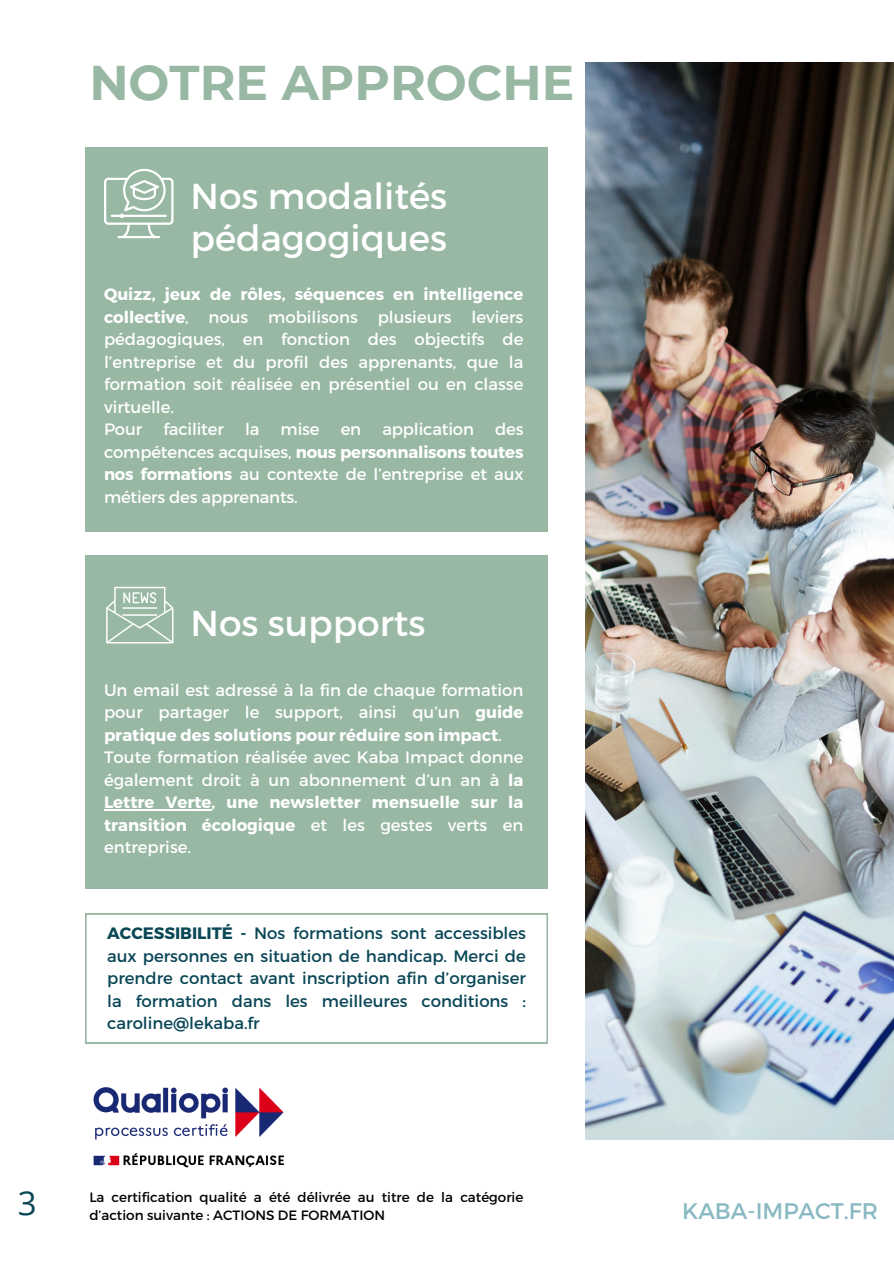
<style>
.page{position:relative;width:894px;height:1264px;background:#fff}
.page>*{position:absolute;margin:0;border:0;box-sizing:border-box;transform-origin:0 0}
.t1{font:700 48.6px "Montserrat";color:#98b8a4}
.t2{font:36px/41.7px "Montserrat";color:#fff}
.t3{font:33px "Open Sans";color:#094656}
.t4{font:22.5px "Montserrat";color:#89b9c2}
.t5{font:16.5px/22.5px "Montserrat";color:#fff}
.t6{font:16.5px/22.5px "Montserrat";color:#094656;text-align:justify}
.t7{font:13.5px/18px "Montserrat";color:#000}
.s1{font-weight:700}
</style>
<div class="page">
<img style="left:585px;top:62px;width:307px;height:1077px">
<div style="left:85px;top:148px;width:462px;height:384px;background:#98b8a4"></div>
<div style="left:85px;top:555px;width:462px;height:334px;background:#98b8a4"></div>
<svg style="left:104px;top:169px;width:69px;height:69px"></svg>
<svg style="left:106px;top:587px;width:67px;height:56px"></svg>
<hr style="left:104px;top:809px;width:107px;height:1px;background:#fff">
<svg style="left:85px;top:913px;width:462px;height:130px"></svg>
<img style="left:93px;top:1087px;width:192px;height:81px">
<p class="t1" style="left:89px;top:53px;width:486px">NOTRE APPROCHE</p>
<p class="t2" style="left:190px;top:173px;width:258px">Nos modalités pédagogiques</p>
<h1 class="t5" style="left:104px;top:282px;width:421px"><span class="s1">Quizz, jeux de rôles, séquences en intelligence collective</span>, nous mobilisons plusieurs leviers pédagogiques, en fonction des objectifs de l’entreprise et du profil des apprenants, que la formation soit réalisée en présentiel ou en classe virtuelle.<br>Pour</h1>
<h1 class="t5" style="left:163px;top:417px;width:62px">faciliter</h1>
<h1 class="t5" style="left:245px;top:417px;width:16px">la</h1>
<h1 class="t5" style="left:280px;top:417px;width:40px">mise</h1>
<h1 class="t5" style="left:340px;top:417px;width:22px">en</h1>
<h1 class="t5" style="left:382px;top:417px;width:93px">application</h1>
<h1 class="t5" style="left:104px;top:417px;width:421px;text-align:justify;text-indent:391px">des compétences acquises, <span class="s1">nous personnalisons toutes nos formations</span> au contexte de l’entreprise et aux métiers des apprenants.</h1>
<h4 class="t2" style="left:190px;top:600px;width:236px">Nos supports</h4>
<p class="t5" style="left:104px;top:678px;width:421px">Un email est adressé à la fin de chaque formation pour partager le support, ainsi qu’un <span class="s1">guide pratique des solutions pour réduire son impact</span>.<br>Toute formation réalisée avec Kaba Impact donne également droit à un abonnement d’un an à <span class="s1">la Lettre Verte, une newsletter mensuelle sur la transition écologique</span> et les gestes verts en entreprise.</p>
<h4 class="t6" style="left:107px;top:921px;width:420px"><span class="s1">ACCESSIBILITÉ -</span> Nos formations sont accessibles aux personnes en situation de handicap. Merci de prendre contact avant inscription afin d’organiser la formation dans les meilleures conditions : caroline@lekaba.fr</h4>
<h2 class="t3" style="left:18px;top:1180px;width:20px">3</h2>
<p class="t7" style="left:89px;top:1187px;width:435px">La certification qualité a été délivrée au titre de la catégorie d’action suivante : ACTIONS DE FORMATION</p>
<h2 class="t4" style="left:682px;top:1196px;width:197px">KABA-IMPACT.FR</h2>
</div>
